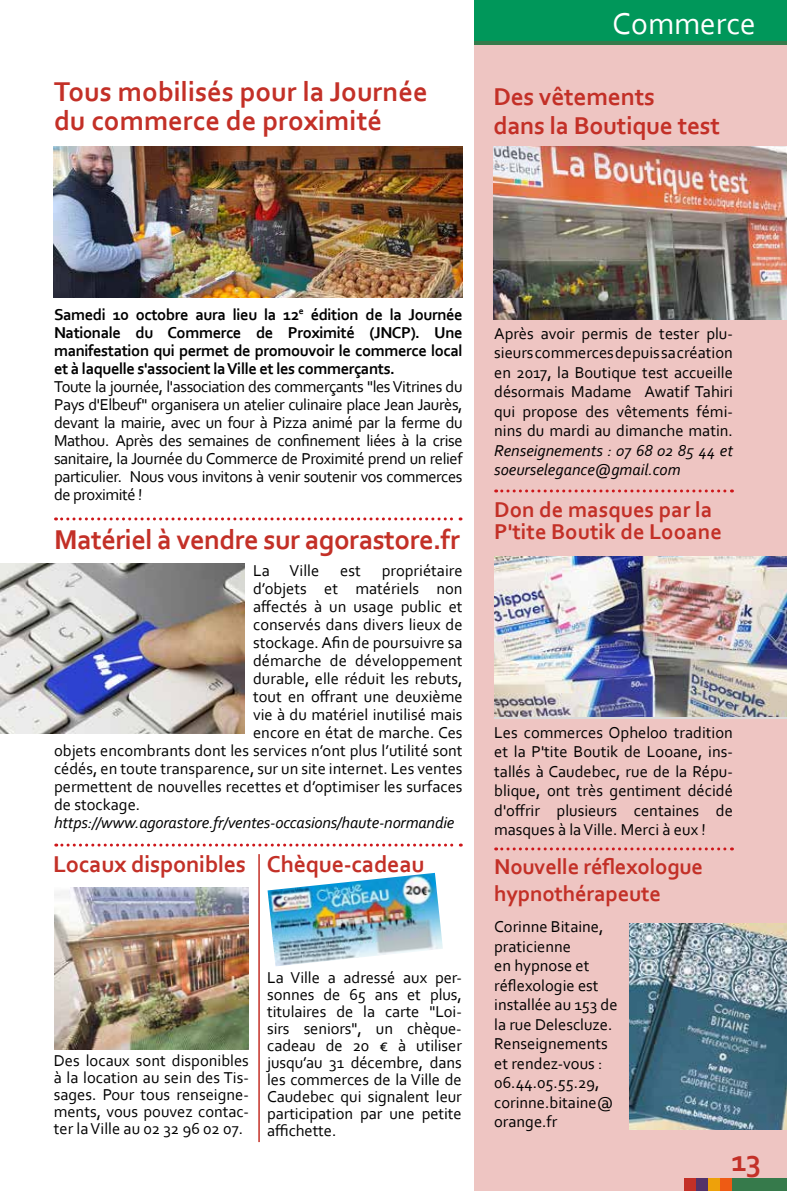
<style>
.page{position:relative;width:787px;height:1191px;background:#fff}
.page>*{position:absolute;margin:0;border:0;box-sizing:border-box;transform-origin:0 0}
.t1{font:31.5px "Corbel";color:#fff}
.t2{font:700 31.5px "Corbel";color:#c33027}
.t3{font:700 28.5px/28.5px "Corbel";color:#c33027}
.t4{font:700 28.5px "Corbel";letter-spacing:-.02em;color:#c33027}
.t5{font:700 25.5px/29.5px "Corbel";letter-spacing:-.01em;color:#c33027}
.t6{font:700 24px "Corbel";letter-spacing:-.01em;color:#c33027}
.t7{font:700 22.5px/27px "Corbel";letter-spacing:-.01em;color:#c33027}
.t8{font:16.5px/19.5px "Corbel";color:#000;text-align:justify}
.t9{font:700 16.5px/18px "Corbel";letter-spacing:-.025em;color:#000;text-align:justify}
.t10{font:italic 16.5px/19.5px "Corbel";letter-spacing:-.01em;color:#000}
</style>
<div class="page">
<div style="left:474px;top:0;width:313px;height:45px;background:#00975a"></div>
<div style="left:474px;top:42px;width:313px;height:1149px;background:#eec5c2"></div>
<img style="left:493px;top:146px;width:294px;height:174px">
<svg style="left:495px;top:489px;width:237px;height:3px"></svg>
<img style="left:494px;top:557px;width:293px;height:159px">
<svg style="left:56px;top:517px;width:405px;height:3px"></svg>
<svg style="left:56px;top:843px;width:405px;height:3px"></svg>
<svg style="left:495px;top:847px;width:237px;height:3px"></svg>
<img style="left:0;top:564px;width:244px;height:169px">
<img style="left:630px;top:923px;width:157px;height:206px">
<img style="left:53px;top:146px;width:409px;height:151px">
<hr style="left:258px;top:854px;width:2px;height:288px;background:#c33027">
<img style="left:54px;top:888px;width:195px;height:161px">
<img style="left:267px;top:873px;width:176px;height:93px">
<h2 class="t3" style="left:54px;top:77px;width:375px">Tous mobilisés pour la Journée du commerce de proximité</h2>
<h1 class="t1" style="left:612px;top:4px;width:145px">Commerce</h1>
<h3 class="t5" style="left:493px;top:81px;width:228px">Des vêtements<br>dans la Boutique test</h3>
<p class="t9" style="left:54px;top:305px;width:410px">Samedi 10 octobre aura lieu la 12<sup>e</sup> édition de la Journée Nationale du Commerce de Proximité (JNCP). Une manifestation qui permet de promouvoir le commerce local et à laquelle s'associent la Ville et les commerçants.</p>
<p class="t8" style="left:54px;top:377px;width:410px;line-height:18px">Toute la journée, l'association des commerçants "les Vitrines du Pays d'Elbeuf" organisera un atelier culinaire place Jean Jaurès, devant la mairie, avec un four à Pizza animé par la ferme du Mathou. Après des semaines de confinement liées à la crise sanitaire, la Journée du Commerce de Proximité prend un relief particulier. Nous vous invitons à venir soutenir vos commerces de proximité !</p>
<h2 class="t4" style="left:54px;top:522px;width:407px">Matériel à vendre sur agorastore.fr</h2>
<p class="t8" style="left:253px;top:560px;width:68px">La Ville</p>
<p class="t8" style="left:340px;top:560px;width:22px">est</p>
<p class="t8" style="left:382px;top:560px;width:82px">propriétaire</p>
<p class="t8" style="left:253px;top:578px;width:211px">d’objets et matériels non</p>
<p class="t8" style="left:253px;top:596px;width:211px">affectés à un usage public et</p>
<p class="t8" style="left:253px;top:614px;width:211px">conservés dans divers lieux de</p>
<p class="t8" style="left:253px;top:632px;width:211px">stockage. Afin de poursuivre sa</p>
<p class="t8" style="left:253px;top:650px;width:211px">démarche de développement</p>
<p class="t8" style="left:253px;top:668px;width:211px">durable, elle réduit les rebuts,</p>
<p class="t8" style="left:253px;top:686px;width:211px">tout en offrant une deuxième</p>
<p class="t8" style="left:253px;top:704px;width:211px">vie à du matériel inutilisé mais</p>
<p class="t8" style="left:253px;top:722px;width:211px">encore en état de marche. Ces</p>
<p class="t8" style="left:54px;top:740px;width:410px">objets encombrants dont les services n’ont plus l’utilité sont</p>
<p class="t8" style="left:54px;top:758px;width:410px">cédés, en toute transparence, sur un site internet. Les ventes</p>
<p class="t8" style="left:54px;top:776px;width:410px">permettent de nouvelles recettes et d’optimiser les surfaces</p>
<p class="t8" style="left:54px;top:794px;width:88px">de stockage.</p>
<p class="t10" style="left:54px;top:812px;width:402px">https://www.agorastore.fr/ventes-occasions/haute-normandie</p>
<h3 class="t6" style="left:53px;top:849px;width:194px">Locaux disponibles</h3>
<h3 class="t6" style="left:267px;top:849px;width:159px">Chèque-cadeau</h3>
<p class="t8" style="left:54px;top:1051px;width:197px;line-height:17px">Des locaux sont disponibles à la location au sein des Tis&shy;sages. Pour tous renseigne&shy;ments, vous pouvez contac&shy;ter la Ville au 02 32 96 02 07.</p>
<p class="t8" style="left:267px;top:968px;width:196px;line-height:17px">La Ville a adressé aux per&shy;sonnes de 65 ans et plus, titulaires de la carte "Loi&shy;sirs seniors", un chèque&shy;cadeau de 20 € à utiliser jusqu’au 31 décembre, dans les commerces de la Ville de Caudebec qui signalent leur participation par une petite affichette.</p>
<p class="t8" style="left:494px;top:323px;width:240px">Après avoir permis de tester plu&shy;sieurs commerces depuis sa création en 2017, la Boutique test accueille désormais Madame Awatif Tahiri qui propose des vêtements fémi&shy;nins du mardi au dimanche matin.</p>
<p class="t10" style="left:494px;top:440px;width:240px">Renseignements : 07 68 02 85 44 et soeurselegance@gmail.com</p>
<h3 class="t7" style="left:494px;top:497px;width:229px;line-height:22.5px">Don de masques par la<br>P'tite Boutik de Looane</h3>
<p class="t8" style="left:494px;top:722px;width:240px">Les commerces Opheloo tradition et la P'tite Boutik de Looane, ins&shy;tallés à Caudebec, rue de la Répu&shy;blique, ont très gentiment décidé d'offrir plusieurs centaines de masques à la Ville. Merci à eux !</p>
<h3 class="t7" style="left:494px;top:852px;width:210px">Nouvelle réflexologue hypnothérapeute</h3>
<p class="t8" style="left:494px;top:916px;width:125px;text-align:left">Corinne Bitaine, praticienne<br>en hypnose et réflexologie est installée au 153 de la rue Delescluze.<br>Renseignements et rendez-vous :<br>06.44.05.55.29, corinne.bitaine@ orange.fr</p>
<h1 class="t2" style="left:731px;top:1141px;width:32px">13</h1>
</div>
